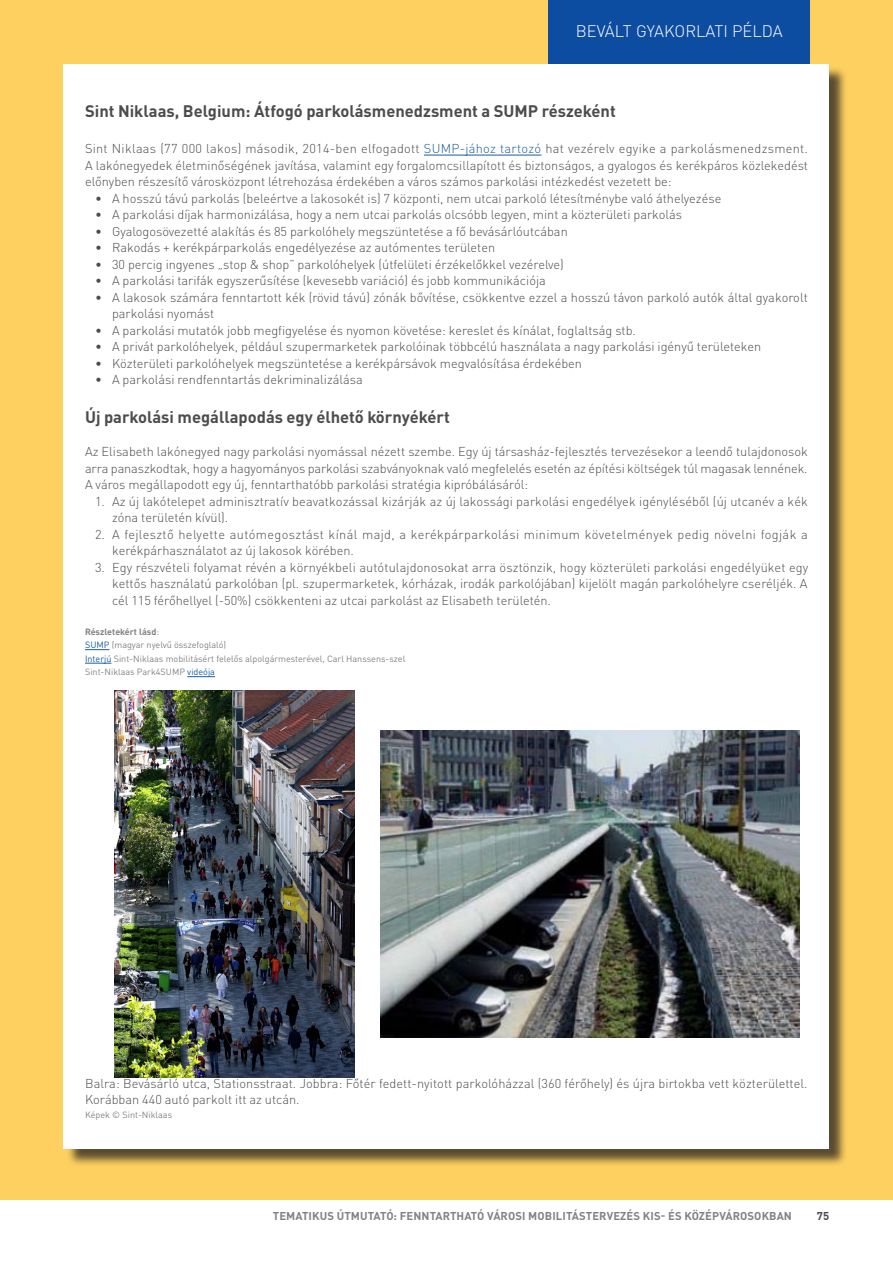
<style>
.page{position:relative;width:893px;height:1263px;background:#fff}
.page>*{position:absolute;margin:0;border:0;box-sizing:border-box;transform-origin:0 0}
.Box_title{font:700 16.5px "DIN Pro";color:#4b4c4d}
.t1{font:300 16.5px "DIN Pro";color:#fff}
.box_and_table_regula{font:300 12.75px/16.5px "DIN Pro";color:#4b4c4d;text-align:justify}
.box_and_table_regula-2{font:300 12.75px/16.5px "DIN Pro";letter-spacing:.03em;color:#4b4c4d}
.t2{font:700 11.25px "DIN Pro";letter-spacing:.01em;color:#808285}
.t3{font:700 11.25px "DIN Pro";color:#4b4c4d}
.Reference_in_box{font:9px "DIN Pro";color:#808285}
.Reference_in_box-2{font:700 9px "DIN Pro";color:#808285}
.s1{color:#175d9e}
.s2{font-weight:400}
</style>
<div class="page">
<hr style="left:64px;top:1199px;width:765px;height:1px;background:#808285">
<div style="left:0;top:0;width:893px;height:1199px;background:#fed060"></div>
<div style="left:549px;top:0;width:261px;height:64px;background:#0d4da1"></div>
<div style="left:66px;top:66px;width:782px;height:1101px;background:#231f20;opacity:.75"></div>
<div style="left:64px;top:64px;width:765px;height:1084px;background:#fff"></div>
<hr style="left:424px;top:155px;width:117px;height:1px;background:#175d9e">
<svg style="left:85px;top:649px;width:24px;height:1px"></svg>
<svg style="left:85px;top:663px;width:26px;height:1px"></svg>
<svg style="left:187px;top:676px;width:28px;height:1px"></svg>
<img style="left:115px;top:691px;width:239px;height:386px">
<img style="left:381px;top:730px;width:418px;height:308px">
<p class="t1" style="left:576px;top:20px;width:209px">BEVÁLT GYAKORLATI PÉLDA</p>
<p class="Box_title" style="left:85px;top:98px;width:532px">Sint Niklaas, Belgium: Átfogó parkolásmenedzsment a SUMP részeként</p>
<p class="box_and_table_regula" style="left:85px;top:140px;width:724px">Sint Niklaas (77 000 lakos) második, 2014-ben elfogadott <span class="s1">SUMP-jához tartozó</span> hat vezérelv egyike a parkolásmenedzsment.<br>A lakónegyedek életminőségének javítása, valamint egy forgalomcsillapított és biztonságos, a gyalogos és kerékpáros közlekedést előnyben részesítő városközpont létrehozása érdekében a város számos parkolási intézkedést vezetett be:</p>
<p class="box_and_table_regula" style="left:95px;top:189px;width:628px">• A hosszú távú parkolás (beleértve a lakosokét is) 7 központi, nem utcai parkoló létesítménybe való áthelyezése</p>
<p class="box_and_table_regula" style="left:95px;top:206px;width:589px">• A parkolási díjak harmonizálása, hogy a nem utcai parkolás olcsóbb legyen, mint a közterületi parkolás</p>
<p class="box_and_table_regula" style="left:95px;top:222px;width:474px">• Gyalogosövezetté alakítás és 85 parkolóhely megszüntetése a fő bevásárlóutcában</p>
<p class="box_and_table_regula" style="left:95px;top:239px;width:402px">• Rakodás + kerékpárparkolás engedélyezése az autómentes területen</p>
<p class="box_and_table_regula" style="left:95px;top:255px;width:470px">• 30 percig ingyenes „stop &amp; shop” parkolóhelyek (útfelületi érzékelőkkel vezérelve)</p>
<p class="box_and_table_regula" style="left:95px;top:272px;width:452px">• A parkolási tarifák egyszerűsítése (kevesebb variáció) és jobb kommunikációja</p>
<p class="box_and_table_regula" style="left:112px;top:288px;width:697px;text-indent:-17px">• A lakosok számára fenntartott kék (rövid távú) zónák bővítése, csökkentve ezzel a hosszú távon parkoló autók által gyakorolt parkolási nyomást</p>
<p class="box_and_table_regula" style="left:95px;top:321px;width:542px">• A parkolási mutatók jobb megfigyelése és nyomon követése: kereslet és kínálat, foglaltság stb.</p>
<p class="box_and_table_regula" style="left:95px;top:338px;width:668px">• A privát parkolóhelyek, például szupermarketek parkolóinak többcélú használata a nagy parkolási igényű területeken</p>
<p class="box_and_table_regula" style="left:95px;top:354px;width:488px">• Közterületi parkolóhelyek megszüntetése a kerékpársávok megvalósítása érdekében</p>
<p class="box_and_table_regula" style="left:95px;top:371px;width:269px">• A parkolási rendfenntartás dekriminalizálása</p>
<p class="Box_title" style="left:85px;top:404px;width:366px">Új parkolási megállapodás egy élhető környékért</p>
<p class="box_and_table_regula" style="left:85px;top:443px;width:724px">Az Elisabeth lakónegyed nagy parkolási nyomással nézett szembe. Egy új társasház-fejlesztés tervezésekor a leendő tulajdonosok arra panaszkodtak, hogy a hagyományos parkolási szabványoknak való megfelelés esetén az építési költségek túl magasak lennének.<br>A város megállapodott egy új, fenntarthatóbb parkolási stratégia kipróbálásáról:</p>
<p class="box_and_table_regula" style="left:112px;top:492px;width:697px;text-indent:-17px">1. Az új lakótelepet adminisztratív beavatkozással kizárják az új lakossági parkolási engedélyek igényléséből (új utcanév a kék zóna területén kívül).</p>
<p class="box_and_table_regula-2" style="left:112px;top:525px;width:697px;text-indent:-17px">2. A fejlesztő helyette autómegosztást kínál majd, a kerékpárparkolási minimum követelmények pedig növelni fogják a kerékpárhasználatot az új lakosok körében.</p>
<p class="box_and_table_regula" style="left:112px;top:558px;width:698px;text-indent:-17px">3. Egy részvételi folyamat révén a környékbeli autótulajdonosokat arra ösztönzik, hogy közterületi parkolási engedélyüket egy kettős használatú parkolóban (pl. szupermarketek, kórházak, irodák parkolójában) kijelölt magán parkolóhelyre cseréljék. A cél 115 férőhellyel (-50%) csökkenteni az utcai parkolást az Elisabeth területén.</p>
<p class="Reference_in_box-2" style="left:85px;top:624px;width:76px">Részletekért lásd<span class="s2">:</span></p>
<p class="Reference_in_box" style="left:85px;top:638px;width:143px"><span class="s1">SUMP</span> (magyar nyelvű összefoglaló)</p>
<p class="Reference_in_box" style="left:85px;top:652px;width:322px"><span class="s1">Interjú</span> Sint-Niklaas mobilitásért felelős alpolgármesterével, Carl Hanssens-szel</p>
<p class="Reference_in_box" style="left:85px;top:665px;width:132px">Sint-Niklaas Park4SUMP <span class="s1">videója</span></p>
<p class="box_and_table_regula" style="left:85px;top:1074px;width:724px">Balra: Bevásárló utca, Stationsstraat. Jobbra: Főtér fedett-nyitott parkolóházzal (360 férőhely) és újra birtokba vett közterülettel.<br>Korábban 440 autó parkolt itt az utcán.</p>
<p class="Reference_in_box" style="left:85px;top:1108px;width:89px">Képek © Sint-Niklaas</p>
<p class="t2" style="left:273px;top:1207px;width:521px">TEMATIKUS ÚTMUTATÓ: FENNTARTHATÓ VÁROSI MOBILITÁSTERVEZÉS KIS- ÉS KÖZÉPVÁROSOKBAN</p>
<p class="t3" style="left:817px;top:1207px;width:14px">75</p>
</div>
